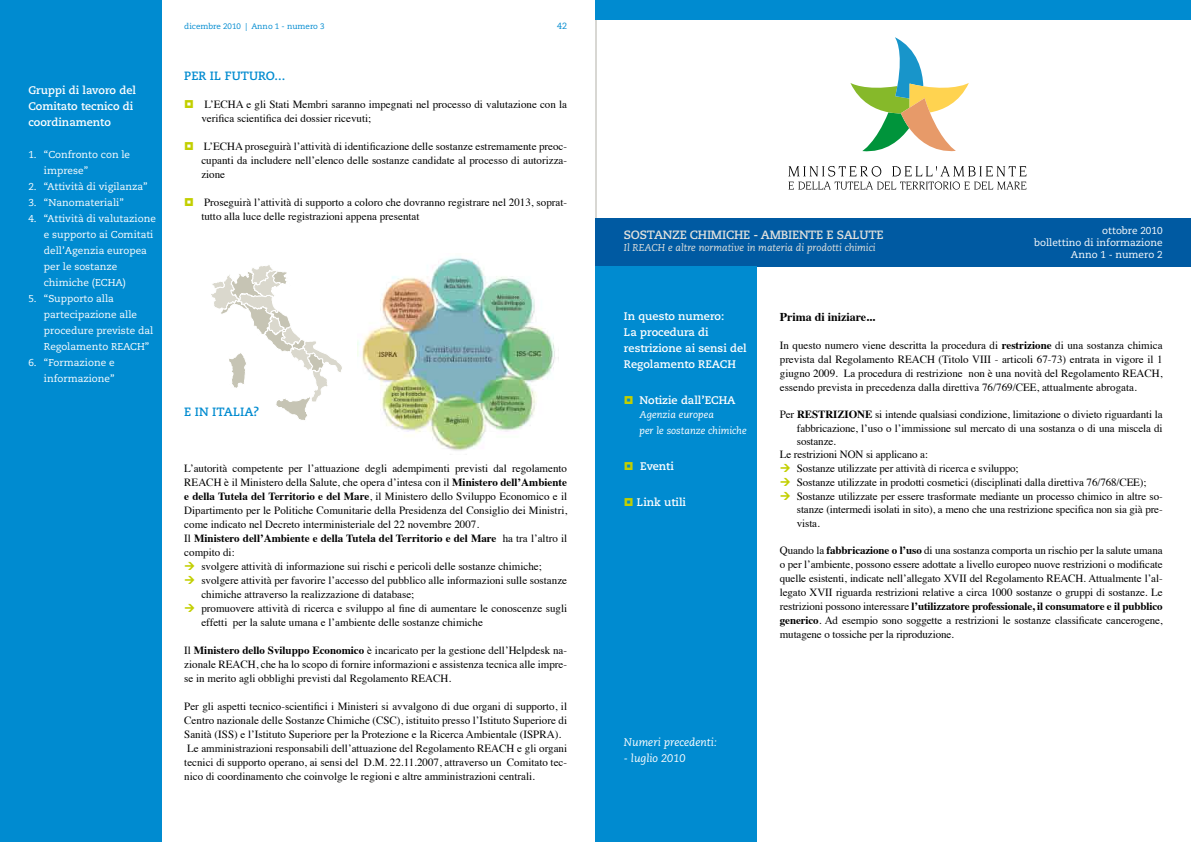
<style>
.page{position:relative;width:1191px;height:842px;background:#fff}
.page>*{position:absolute;margin:0;border:0;box-sizing:border-box;transform-origin:0 0}
.t1{font:700 12px "Caecilia";letter-spacing:-.02em;color:#e1e1dd}
.t2{font:700 12px "Caecilia";color:#008bd0}
.t3{font:700 12px "Times";color:#000}
.t4{font:11px/14px "Times";color:#000;text-align:justify}
.t5{font:700 11px/16px "Caecilia";color:#fff}
.t6{font:700 11px "Times";color:#000}
.t7{font:italic 11px "Caecilia";color:#fff}
.t8{font:10px/16px "Caecilia";color:#fff}
.t9{font:italic 10px "Caecilia";color:#e1e1dd}
.t10{font:italic 10px/16px "Caecilia";color:#fff}
.t11{font:9px "Caecilia";color:#008bd0}
.t12{font:8px "Caecilia";color:#008bd0}
.s1{font-weight:700}
.s2{font-weight:400}
</style>
<div class="page">
<div style="left:0;top:0;width:162px;height:842px;background:#008bd0"></div>
<svg style="left:211px;top:265px;width:131px;height:155px"></svg>
<img style="left:358px;top:257px;width:201px;height:194px">
<hr style="left:596px;top:0;width:1px;height:842px;background:#b2b1a8">
<div style="left:595px;top:218px;width:596px;height:48px;background:#005aa2"></div>
<div style="left:595px;top:0;width:596px;height:20px;background:#008bd0"></div>
<svg style="left:788px;top:166px;width:238px;height:24px"></svg>
<svg style="left:850px;top:37px;width:119px;height:115px"></svg>
<div style="left:595px;top:266px;width:162px;height:576px;background:#008bd0"></div>
<p class="t5" style="left:28px;top:83px;width:109px">Gruppi di lavoro del<br>Comitato tecnico di coordinamento</p>
<p class="t8" style="left:44px;top:147px;width:88px;text-indent:-16px">1. “Confronto con le imprese”</p>
<p class="t8" style="left:28px;top:179px;width:121px">2. “Attività di vigilanza”</p>
<p class="t8" style="left:28px;top:195px;width:97px">3. “Nanomateriali”</p>
<p class="t8" style="left:44px;top:211px;width:113px;text-indent:-16px">4. “Attività di valutazione e supporto ai Comitati dell’Agenzia europea per le sostanze chimiche (ECHA)</p>
<p class="t8" style="left:44px;top:291px;width:111px;text-indent:-16px">5. “Supporto alla partecipazione alle procedure previste dal<br>Regolamento REACH”</p>
<p class="t8" style="left:28px;top:355px;width:88px;text-align:right">6. “Formazione e informazione”</p>
<p class="t12" style="left:184px;top:21px;width:142px">dicembre 2010 | Anno 1 - numero 3</p>
<p class="t11" style="left:557px;top:21px;width:12px">42</p>
<p class="t2" style="left:184px;top:69px;width:57px">Per il futu</p>
<p class="t2" style="left:258px;top:69px;width:29px">ro...</p>
<p class="t4" style="left:201px;top:97px;width:367px">L’ECHA e gli Stati Membri saranno impegnati nel processo di valutazione con la verifica scientifica dei dossier ricevuti;</p>
<p class="t4" style="left:201px;top:139px;width:367px">L’ECHA proseguirà l’attività di identificazione delle sostanze estremamente preoc&shy;cupanti da includere nell’elenco delle sostanze candidate al processo di autorizza&shy;zione</p>
<p class="t4" style="left:201px;top:195px;width:367px">Proseguirà l’attività di supporto a coloro che dovranno registrare nel 2013, soprat&shy;tutto alla luce delle registrazioni appena presentat</p>
<p class="t2" style="left:184px;top:405px;width:41px">E in Italia</p>
<p class="t2" style="left:253px;top:405px;width:7px">?</p>
<p class="t4" style="left:184px;top:461px;width:384px">L’autorità competente per l’attuazione degli adempimenti previsti dal regolamento</p>
<p class="t4" style="left:184px;top:475px;width:384px">REACH è il Ministero della Salute, che opera d’intesa con il <span class="s1">Ministero dell’Ambiente</span></p>
<p class="t4" style="left:184px;top:489px;width:384px"><span class="s1">e della Tutela del Territorio e del Mare</span>, il Ministero dello Sviluppo Economico e il</p>
<p class="t4" style="left:184px;top:503px;width:384px">Dipartimento per le Politiche Comunitarie della Presidenza del Consiglio dei Ministri,</p>
<p class="t4" style="left:184px;top:517px;width:296px">come indicato nel Decreto interministeriale del 22 novembre 2007.</p>
<p class="t6" style="left:184px;top:528px;width:384px"><span class="s2">Il</span> Ministero dell’Ambiente e della Tutela del Territorio e del Mare <span class="s2">ha tra l’altro il</span></p>
<p class="t4" style="left:184px;top:545px;width:52px">compito di:</p>
<p class="t4" style="left:201px;top:559px;width:342px">svolgere attività di informazione sui rischi e pericoli delle sostanze chimiche;</p>
<p class="t4" style="left:201px;top:573px;width:367px">svolgere attività per favorire l’accesso del pubblico alle informazioni sulle sostanze</p>
<p class="t4" style="left:201px;top:587px;width:214px">chimiche attraverso la realizzazione di database;</p>
<p class="t4" style="left:201px;top:601px;width:367px">promuovere attività di ricerca e sviluppo al fine di aumentare le conoscenze sugli</p>
<p class="t4" style="left:201px;top:615px;width:283px">effetti per la salute umana e l’ambiente delle sostanze chimiche</p>
<p class="t4" style="left:184px;top:643px;width:384px">Il <span class="s1">Ministero dello Sviluppo Economico</span> è incaricato per la gestione dell’Helpdesk na&shy;zionale REACH, che ha lo scopo di fornire informazioni e assistenza tecnica alle impre&shy;se in merito agli obblighi previsti dal Regolamento REACH.</p>
<p class="t4" style="left:184px;top:699px;width:384px;text-align:left">Per gli aspetti tecnico-scientifici i Ministeri si avvalgono di due organi di supporto, il Centro nazionale delle Sostanze Chimiche (CSC), istituito presso l’Istituto Superiore di Sanità (ISS) e l’Istituto Superiore per la Protezione e la Ricerca Ambientale (ISPRA).<br>Le amministrazioni responsabili dell’attuazione del Regolamento REACH e gli organi tecnici di supporto operano, ai sensi del D.M. 22.11.2007, attraverso un Comitato tec&shy;nico di coordinamento che coinvolge le regioni e altre amministrazioni centrali.</p>
<p class="t1" style="left:624px;top:228px;width:261px">SOSTANZE CHIMICHE - AMBIENTE E SALUTE</p>
<p class="t9" style="left:624px;top:242px;width:253px">Il REACH e altre normative in materia di prodotti chimici</p>
<p class="t8" style="left:1034px;top:225px;width:130px;line-height:12px;text-align:right">ottobre 2010<br>bollettino di informazione<br>Anno 1 - numero 2</p>
<p class="t5" style="left:624px;top:309px;width:124px">In questo numero:<br>La procedura di restrizione ai sensi del<br>Regolamento REACH</p>
<p class="t5" style="left:639px;top:393px;width:98px">Notizie dall’ECHA</p>
<p class="t10" style="left:639px;top:407px;width:109px">Agenzia europea<br>per le sostanze chimiche</p>
<p class="t5" style="left:640px;top:459px;width:35px">Eventi</p>
<p class="t5" style="left:637px;top:495px;width:51px">Link utili</p>
<p class="t3" style="left:780px;top:305px;width:97px">Prima di iniziare...</p>
<p class="t4" style="left:780px;top:338px;width:384px">In questo numero viene descritta la procedura di <span class="s1">restrizione</span> di una sostanza chimica prevista dal Regolamento REACH (Titolo VIII - articoli 67-73) entrata in vigore il 1 giugno 2009. La procedura di restrizione non è una novità del Regolamento REACH, essendo prevista in precedenza dalla direttiva 76/769/CEE, attualmente abrogata.</p>
<p class="t4" style="left:780px;top:407px;width:384px">Per <span class="s1">RESTRIZIONE</span> si intende qualsiasi condizione, limitazione o divieto riguardanti la</p>
<p class="t4" style="left:797px;top:420px;width:367px">fabbricazione, l’uso o l’immissione sul mercato di una sostanza o di una miscela di</p>
<p class="t4" style="left:797px;top:433px;width:41px">sostanze.</p>
<p class="t4" style="left:780px;top:446px;width:150px">Le restrizioni NON si applicano a:</p>
<p class="t4" style="left:797px;top:460px;width:223px">Sostanze utilizzate per attività di ricerca e sviluppo;</p>
<p class="t4" style="left:797px;top:474px;width:351px">Sostanze utilizzate in prodotti cosmetici (disciplinati dalla direttiva 76/768/CEE);</p>
<p class="t4" style="left:797px;top:488px;width:367px">Sostanze utilizzate per essere trasformate mediante un processo chimico in altre so-</p>
<p class="t4" style="left:797px;top:502px;width:367px">stanze (intermedi isolati in sito), a meno che una restrizione specifica non sia già pre-</p>
<p class="t4" style="left:797px;top:515px;width:24px">vista.</p>
<p class="t4" style="left:780px;top:542px;width:384px">Quando la <span class="s1">fabbricazione o l’uso</span> di una sostanza comporta un rischio per la salute umana o per l’ambiente, possono essere adottate a livello europeo nuove restrizioni o modificate quelle esistenti, indicate nell’allegato XVII del Regolamento REACH. Attualmente l’al&shy;legato XVII riguarda restrizioni relative a circa 1000 sostanze o gruppi di sostanze. Le restrizioni possono interessare <span class="s1">l’utilizzatore professionale, il consumatore e il pubblico generico</span>. Ad esempio sono soggette a restrizioni le sostanze classificate cancerogene, mutagene o tossiche per la riproduzione.</p>
<p class="t7" style="left:624px;top:736px;width:94px">Numeri precedenti:</p>
<p class="t7" style="left:624px;top:752px;width:63px">- luglio 2010</p>
</div>
